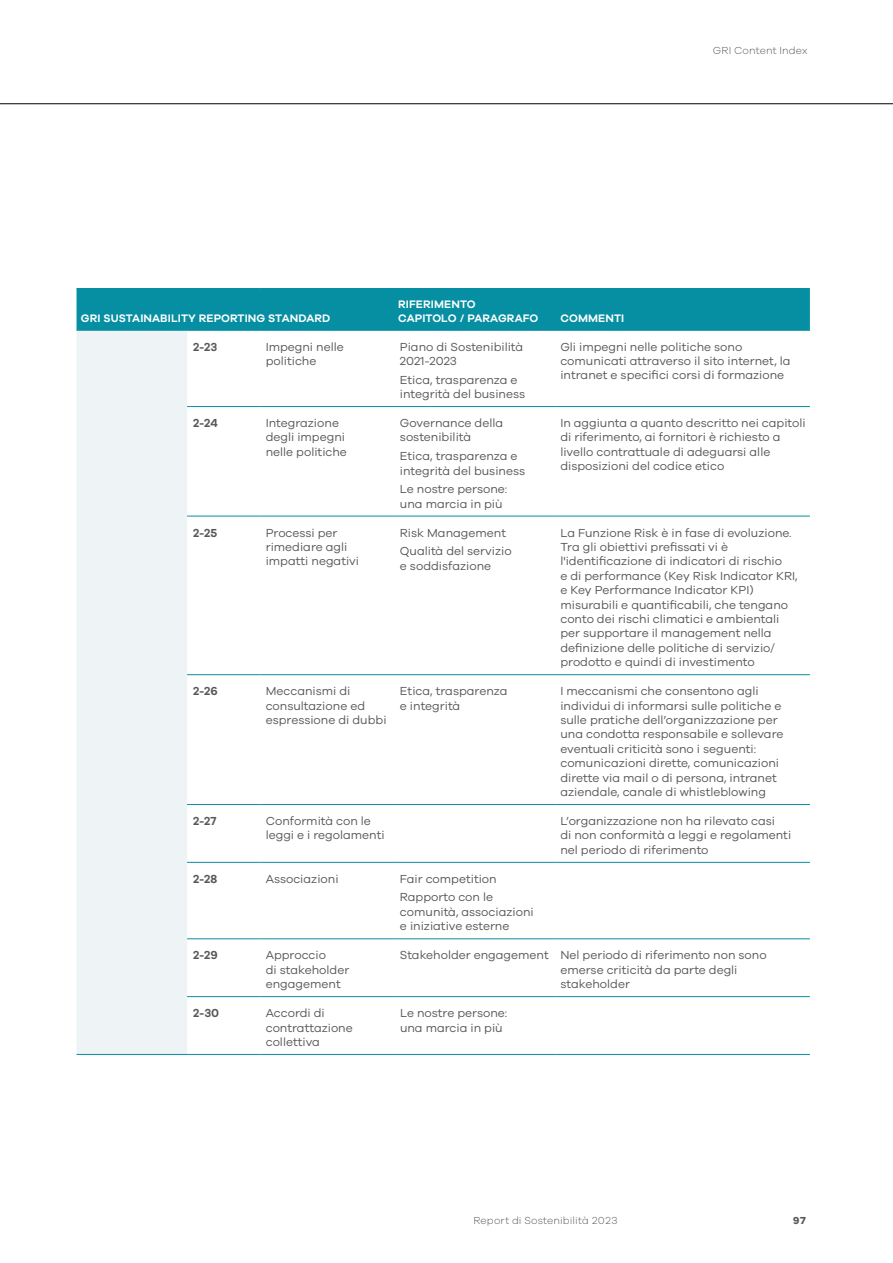
<style>
.page{position:relative;width:893px;height:1263px;background:#fff}
.page>*{position:absolute;margin:0;border:0;box-sizing:border-box;transform-origin:0 0}
.t1{font:12px/14.4px "Galano Grotesque";color:#575756}
.t2{font:600 12px "Galano Grotesque";color:#575756}
.t3{font:600 11.25px/13.5px "Galano Grotesque";letter-spacing:.01em;color:#fff}
.t4{font:300 10.5px "Galano Grotesque";letter-spacing:.015em;color:#575756}
.t5{font:700 10.5px "Galano Grotesque";color:#575756}
</style>
<div class="page">
<hr style="left:0;top:103px;width:893px;height:1px;background:#000">
<div style="left:77px;top:289px;width:733px;height:41px;background:#068fa2"></div>
<div style="left:77px;top:331px;width:110px;height:723px;background:#eef3f6"></div>
<hr style="left:77px;top:288px;width:110px;height:1px;background:#068fa2">
<hr style="left:187px;top:288px;width:73px;height:1px;background:#068fa2">
<hr style="left:260px;top:288px;width:134px;height:1px;background:#068fa2">
<hr style="left:394px;top:288px;width:162px;height:1px;background:#068fa2">
<hr style="left:556px;top:288px;width:254px;height:1px;background:#068fa2">
<hr style="left:77px;top:330px;width:110px;height:1px;background:#068fa2">
<hr style="left:187px;top:330px;width:73px;height:1px;background:#068fa2">
<hr style="left:260px;top:330px;width:134px;height:1px;background:#068fa2">
<hr style="left:394px;top:330px;width:162px;height:1px;background:#068fa2">
<hr style="left:556px;top:330px;width:254px;height:1px;background:#068fa2">
<hr style="left:187px;top:406px;width:73px;height:1px;background:#068fa2">
<hr style="left:260px;top:406px;width:134px;height:1px;background:#068fa2">
<hr style="left:394px;top:406px;width:162px;height:1px;background:#068fa2">
<hr style="left:556px;top:406px;width:254px;height:1px;background:#068fa2">
<hr style="left:187px;top:516px;width:73px;height:1px;background:#068fa2">
<hr style="left:260px;top:516px;width:134px;height:1px;background:#068fa2">
<hr style="left:394px;top:516px;width:162px;height:1px;background:#068fa2">
<hr style="left:556px;top:516px;width:254px;height:1px;background:#068fa2">
<hr style="left:187px;top:804px;width:73px;height:1px;background:#068fa2">
<hr style="left:260px;top:804px;width:134px;height:1px;background:#068fa2">
<hr style="left:394px;top:804px;width:162px;height:1px;background:#068fa2">
<hr style="left:556px;top:804px;width:254px;height:1px;background:#068fa2">
<hr style="left:187px;top:862px;width:73px;height:1px;background:#068fa2">
<hr style="left:260px;top:862px;width:134px;height:1px;background:#068fa2">
<hr style="left:394px;top:862px;width:162px;height:1px;background:#068fa2">
<hr style="left:556px;top:862px;width:254px;height:1px;background:#068fa2">
<hr style="left:187px;top:938px;width:73px;height:1px;background:#068fa2">
<hr style="left:260px;top:938px;width:134px;height:1px;background:#068fa2">
<hr style="left:394px;top:938px;width:162px;height:1px;background:#068fa2">
<hr style="left:556px;top:938px;width:254px;height:1px;background:#068fa2">
<hr style="left:187px;top:996px;width:73px;height:1px;background:#068fa2">
<hr style="left:260px;top:996px;width:134px;height:1px;background:#068fa2">
<hr style="left:394px;top:996px;width:162px;height:1px;background:#068fa2">
<hr style="left:556px;top:996px;width:254px;height:1px;background:#068fa2">
<hr style="left:187px;top:674px;width:73px;height:1px;background:#068fa2">
<hr style="left:260px;top:674px;width:134px;height:1px;background:#068fa2">
<hr style="left:394px;top:674px;width:162px;height:1px;background:#068fa2">
<hr style="left:556px;top:674px;width:254px;height:1px;background:#068fa2">
<hr style="left:77px;top:1054px;width:110px;height:1px;background:#068fa2">
<hr style="left:187px;top:1054px;width:73px;height:1px;background:#068fa2">
<hr style="left:260px;top:1054px;width:134px;height:1px;background:#068fa2">
<hr style="left:394px;top:1054px;width:162px;height:1px;background:#068fa2">
<hr style="left:556px;top:1054px;width:254px;height:1px;background:#068fa2">
<p class="t4" style="left:713px;top:44px;width:97px">GRI Content Index</p>
<p class="t3" style="left:81px;top:311px;width:251px">GRI SUSTAINABILITY REPORTING STANDARD</p>
<p class="t3" style="left:398px;top:297px;width:142px">RIFERIMENTO<br>CAPITOLO / PARAGRAFO</p>
<p class="t2" style="left:193px;top:339px;width:26px">2-23</p>
<p class="t1" style="left:266px;top:339px;width:80px">Impegni nelle politiche</p>
<p class="t1" style="left:400px;top:339px;width:125px">Piano di Sostenibilità<br>2021-2023</p>
<p class="t1" style="left:400px;top:372px;width:127px">Etica, trasparenza e integrità del business</p>
<p class="t2" style="left:193px;top:416px;width:26px">2-24</p>
<p class="t1" style="left:266px;top:415px;width:83px">Integrazione degli impegni nelle politiche</p>
<p class="t1" style="left:400px;top:415px;width:105px">Governance della sostenibilità</p>
<p class="t1" style="left:400px;top:448px;width:127px">Etica, trasparenza e integrità del business</p>
<p class="t1" style="left:400px;top:482px;width:109px">Le nostre persone: una marcia in più</p>
<p class="t2" style="left:193px;top:525px;width:26px">2-25</p>
<p class="t1" style="left:266px;top:525px;width:95px">Processi per rimediare agli impatti negativi</p>
<p class="t1" style="left:400px;top:523px;width:113px;line-height:18.6px">Risk Management<br>Qualità del servizio</p>
<p class="t1" style="left:400px;top:558px;width:93px">e soddisfazione</p>
<p class="t3" style="left:560px;top:311px;width:65px">COMMENTI</p>
<p class="t1" style="left:560px;top:339px;width:232px">Gli impegni nelle politiche sono comunicati attraverso il sito internet, la intranet e specifici corsi di formazione</p>
<p class="t1" style="left:560px;top:415px;width:247px">In aggiunta a quanto descritto nei capitoli di riferimento, ai fornitori è richiesto a livello contrattuale di adeguarsi alle disposizioni del codice etico</p>
<p class="t1" style="left:560px;top:525px;width:239px">La Funzione Risk è in fase di evoluzione.<br>Tra gli obiettivi prefissati vi è l'identificazione di indicatori di rischio<br>e di performance (Key Risk Indicator KRI, e Key Performance Indicator KPI) misurabili e quantificabili, che tengano conto dei rischi climatici e ambientali per supportare il management nella definizione delle politiche di servizio/ prodotto e quindi di investimento</p>
<p class="t2" style="left:193px;top:684px;width:26px">2-26</p>
<p class="t1" style="left:266px;top:684px;width:122px">Meccanismi di consultazione ed espressione di dubbi</p>
<p class="t1" style="left:400px;top:684px;width:109px">Etica, trasparenza e integrità</p>
<p class="t1" style="left:560px;top:684px;width:225px">I meccanismi che consentono agli individui di informarsi sulle politiche e sulle pratiche dell’organizzazione per una condotta responsabile e sollevare eventuali criticità sono i seguenti: comunicazioni dirette, comunicazioni dirette via mail o di persona, intranet aziendale, canale di whistleblowing</p>
<p class="t2" style="left:193px;top:814px;width:25px">2-27</p>
<p class="t1" style="left:266px;top:813px;width:120px">Conformità con le leggi e i regolamenti</p>
<p class="t1" style="left:560px;top:813px;width:232px">L’organizzazione non ha rilevato casi<br>di non conformità a leggi e regolamenti nel periodo di riferimento</p>
<p class="t2" style="left:193px;top:871px;width:26px">2-28</p>
<p class="t1" style="left:266px;top:871px;width:74px">Associazioni</p>
<p class="t1" style="left:400px;top:869px;width:98px;line-height:18.6px">Fair competition<br>Rapporto con le</p>
<p class="t1" style="left:400px;top:904px;width:135px">comunità, associazioni e iniziative esterne</p>
<p class="t2" style="left:193px;top:948px;width:26px">2-29</p>
<p class="t1" style="left:266px;top:948px;width:85px">Approccio<br>di stakeholder engagement</p>
<p class="t1" style="left:560px;top:948px;width:208px;text-indent:-160px">Stakeholder engagement Nel periodo di riferimento non sono emerse criticità da parte degli stakeholder</p>
<p class="t2" style="left:193px;top:1006px;width:28px">2-30</p>
<p class="t1" style="left:266px;top:1005px;width:89px">Accordi di contrattazione collettiva</p>
<p class="t1" style="left:400px;top:1005px;width:109px">Le nostre persone: una marcia in più</p>
<p class="t4" style="left:473px;top:1214px;width:146px">Report di Sostenibilità 2023</p>
<p class="t5" style="left:793px;top:1214px;width:14px">97</p>
</div>
